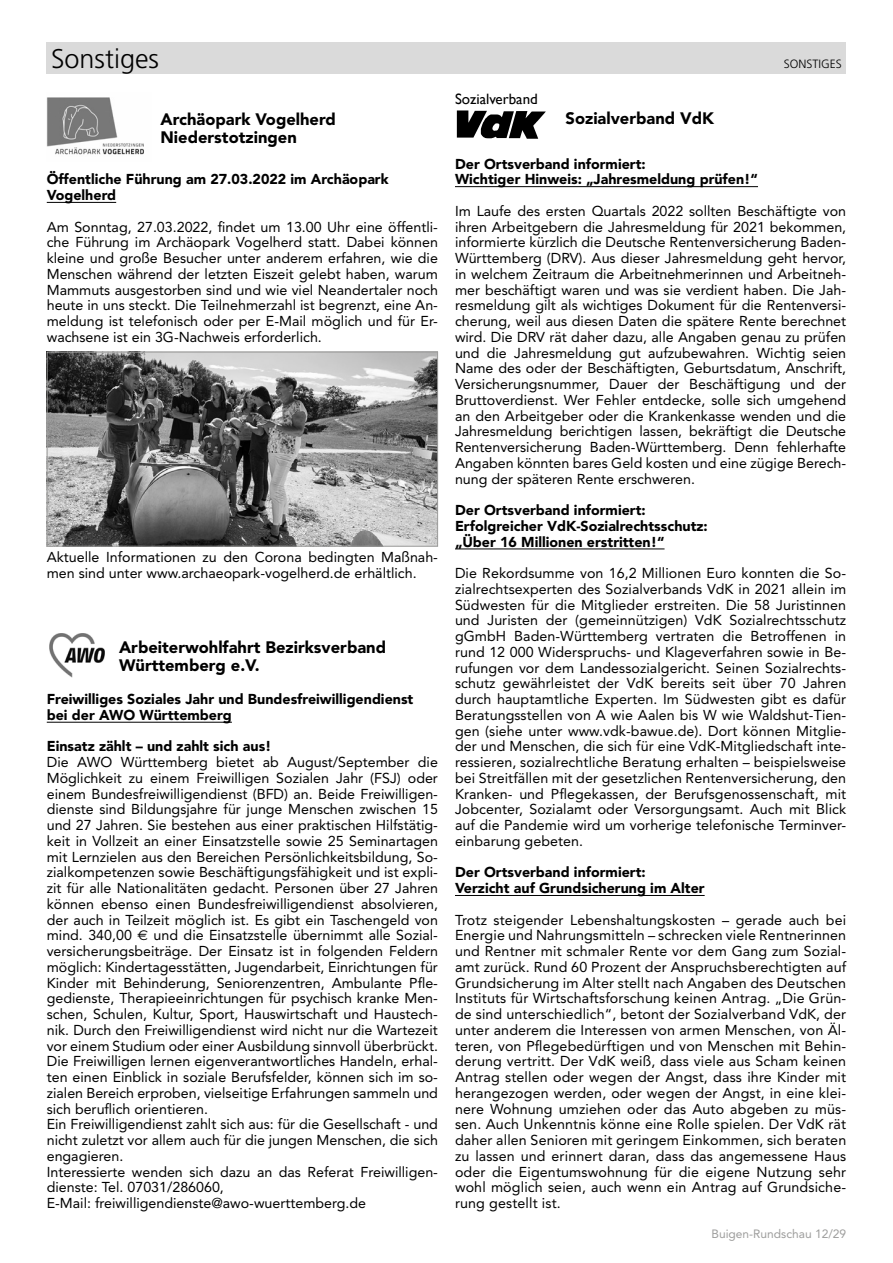
<style>
.page{position:relative;width:893px;height:1263px;background:#fff}
.page>*{position:absolute;margin:0;border:0;box-sizing:border-box;transform-origin:0 0}
.t1{font:300 27px "Frutiger";color:#000}
.t2{font:900 16.5px/18px "Avenir";color:#000}
.t3{font:15px "Gill Sans";color:#000}
.t4{font:14.25px/15.8px "Avenir";color:#000;text-align:justify}
.t5{font:900 14.25px/15.8px "Avenir";color:#000}
.t6{font:12px "Avenir";color:#9d9d9c}
.t7{font:300 12px "Frutiger";color:#000}
.s1{font-family:"Euro Sans"}
</style>
<div class="page">
<hr style="left:47px;top:202px;width:69px;height:1px;background:#000">
<hr style="left:455px;top:186px;width:303px;height:1px;background:#000">
<hr style="left:455px;top:549px;width:209px;height:1px;background:#000">
<hr style="left:455px;top:895px;width:250px;height:1px;background:#000">
<img style="left:49px;top:354px;width:387px;height:191px">
<div style="left:47px;top:352px;width:391px;height:195px;border:1px solid #9d9d9c"></div>
<div style="left:47px;top:43px;width:799px;height:31px;background:#dadada"></div>
<hr style="left:47px;top:722px;width:185px;height:1px;background:#000">
<img style="left:47px;top:97px;width:97px;height:58px">
<img style="left:456px;top:110px;width:90px;height:29px">
<img style="left:50px;top:633px;width:54px;height:44px">
<h1 class="t1" style="left:51px;top:43px;width:110px">Sonstiges</h1>
<p class="t7" style="left:784px;top:57px;width:59px">SONSTIGES</p>
<p class="t2" style="left:161px;top:110px;width:177px">Archäopark Vogelherd<br>Niederstotzingen</p>
<p class="t5" style="left:47px;top:171px;width:343px">Öffentliche Führung am 27.03.2022 im Archäopark<br>Vogelherd</p>
<p class="t4" style="left:47px;top:219px;width:393px">Am Sonntag, 27.03.2022, findet um 13.00 Uhr eine öffentli&shy;che Führung im Archäopark Vogelherd statt. Dabei können kleine und große Besucher unter anderem erfahren, wie die Menschen während der letzten Eiszeit gelebt haben, warum Mammuts ausgestorben sind und wie viel Neandertaler noch heute in uns steckt. Die Teilnehmerzahl ist begrenzt, eine An&shy;meldung ist telefonisch oder per E-Mail möglich und für Er&shy;wachsene ist ein 3G-Nachweis erforderlich.</p>
<p class="t4" style="left:47px;top:549px;width:393px">Aktuelle Informationen zu den Corona bedingten Maßnah&shy;men sind unter www.archaeopark-vogelherd.de erhältlich.</p>
<p class="t2" style="left:119px;top:638px;width:269px">Arbeiterwohlfahrt Bezirksverband<br>Württemberg e.V.</p>
<p class="t5" style="left:47px;top:691px;width:368px">Freiwilliges Soziales Jahr und Bundesfreiwilligendienst bei der AWO Württemberg</p>
<p class="t5" style="left:47px;top:738px;width:226px">Einsatz zählt – und zahlt sich aus!</p>
<p class="t4" style="left:47px;top:754px;width:393px;text-align:left">Die AWO Württemberg bietet ab August/September die Möglichkeit zu einem Freiwilligen Sozialen Jahr (FSJ) oder einem Bundesfreiwilligendienst (BFD) an. Beide Freiwilligen&shy;dienste sind Bildungsjahre für junge Menschen zwischen 15 und 27 Jahren. Sie bestehen aus einer praktischen Hilfstätig&shy;keit in Vollzeit an einer Einsatzstelle sowie 25 Seminartagen mit Lernzielen aus den Bereichen Persönlichkeitsbildung, So&shy;zialkompetenzen sowie Beschäftigungsfähigkeit und ist expli&shy;zit für alle Nationalitäten gedacht. Personen über 27 Jahren können ebenso einen Bundesfreiwilligendienst absolvieren, der auch in Teilzeit möglich ist. Es gibt ein Taschengeld von mind. 340,00 <span class="s1">€</span> und die Einsatzstelle übernimmt alle Sozial&shy;versicherungsbeiträge. Der Einsatz ist in folgenden Feldern möglich: Kindertagesstätten, Jugendarbeit, Einrichtungen für Kinder mit Behinderung, Seniorenzentren, Ambulante Pfle&shy;gedienste, Therapieeinrichtungen für psychisch kranke Men&shy;schen, Schulen, Kultur, Sport, Hauswirtschaft und Haustech&shy;nik. Durch den Freiwilligendienst wird nicht nur die Wartezeit vor einem Studium oder einer Ausbildung sinnvoll überbrückt.<br>Die Freiwilligen lernen eigenverantwortliches Handeln, erhal&shy;ten einen Einblick in soziale Berufsfelder, können sich im so&shy;zialen Bereich erproben, vielseitige Erfahrungen sammeln und sich beruflich orientieren.<br>Ein Freiwilligendienst zahlt sich aus: für die Gesellschaft - und nicht zuletzt vor allem auch für die jungen Menschen, die sich engagieren.<br>Interessierte wenden sich dazu an das Referat Freiwilligen&shy;dienste: Tel. 07031/286060,<br>E-Mail: freiwilligendienste@awo-wuerttemberg.de</p>
<p class="t3" style="left:455px;top:90px;width:84px">Sozialverband</p>
<p class="t2" style="left:566px;top:109px;width:150px">Sozialverband VdK</p>
<p class="t5" style="left:455px;top:156px;width:305px">Der Ortsverband informiert:<br>Wichtiger Hinweis: „Jahresmeldung prüfen!“</p>
<p class="t4" style="left:455px;top:203px;width:393px">Im Laufe des ersten Quartals 2022 sollten Beschäftigte von ihren Arbeitgebern die Jahresmeldung für 2021 bekommen, informierte kürzlich die Deutsche Rentenversicherung Baden-Württemberg (DRV). Aus dieser Jahresmeldung geht hervor, in welchem Zeitraum die Arbeitnehmerinnen und Arbeitneh&shy;mer beschäftigt waren und was sie verdient haben. Die Jah&shy;resmeldung gilt als wichtiges Dokument für die Rentenversi&shy;cherung, weil aus diesen Daten die spätere Rente berechnet wird. Die DRV rät daher dazu, alle Angaben genau zu prüfen und die Jahresmeldung gut aufzubewahren. Wichtig seien Name des oder der Beschäftigten, Geburtsdatum, Anschrift, Versicherungsnummer, Dauer der Beschäftigung und der Bruttoverdienst. Wer Fehler entdecke, solle sich umgehend an den Arbeitgeber oder die Krankenkasse wenden und die Jahresmeldung berichtigen lassen, bekräftigt die Deutsche Rentenversicherung Baden-Württemberg. Denn fehlerhafte Angaben könnten bares Geld kosten und eine zügige Berech&shy;nung der späteren Rente erschweren.</p>
<p class="t5" style="left:455px;top:502px;width:254px">Der Ortsverband informiert:<br>Erfolgreicher VdK-Sozialrechtsschutz: „Über 16 Millionen erstritten!“</p>
<p class="t4" style="left:455px;top:565px;width:393px">Die Rekordsumme von 16,2 Millionen Euro konnten die So&shy;zialrechtsexperten des Sozialverbands VdK in 2021 allein im Südwesten für die Mitglieder erstreiten. Die 58 Juristinnen und Juristen der (gemeinnützigen) VdK Sozialrechtsschutz gGmbH Baden-Württemberg vertraten die Betroffenen in rund 12 000 Widerspruchs- und Klageverfahren sowie in Be&shy;rufungen vor dem Landessozialgericht. Seinen Sozialrechts&shy;schutz gewährleistet der VdK bereits seit über 70 Jahren durch hauptamtliche Experten. Im Südwesten gibt es dafür Beratungsstellen von A wie Aalen bis W wie Waldshut-Tien&shy;gen (siehe unter www.vdk-bawue.de). Dort können Mitglie&shy;der und Menschen, die sich für eine VdK-Mitgliedschaft inte&shy;ressieren, sozialrechtliche Beratung erhalten – beispielsweise bei Streitfällen mit der gesetzlichen Rentenversicherung, den Kranken- und Pflegekassen, der Berufsgenossenschaft, mit Jobcenter, Sozialamt oder Versorgungsamt. Auch mit Blick auf die Pandemie wird um vorherige telefonische Terminver&shy;einbarung gebeten.</p>
<p class="t5" style="left:455px;top:864px;width:251px">Der Ortsverband informiert:<br>Verzicht auf Grundsicherung im Alter</p>
<p class="t4" style="left:455px;top:912px;width:393px">Trotz steigender Lebenshaltungskosten – gerade auch bei Energie und Nahrungsmitteln – schrecken viele Rentnerinnen und Rentner mit schmaler Rente vor dem Gang zum Sozial&shy;amt zurück. Rund 60 Prozent der Anspruchsberechtigten auf Grundsicherung im Alter stellt nach Angaben des Deutschen Instituts für Wirtschaftsforschung keinen Antrag. „Die Grün&shy;de sind unterschiedlich“, betont der Sozialverband VdK, der unter anderem die Interessen von armen Menschen, von Äl&shy;teren, von Pflegebedürftigen und von Menschen mit Behin&shy;derung vertritt. Der VdK weiß, dass viele aus Scham keinen Antrag stellen oder wegen der Angst, dass ihre Kinder mit herangezogen werden, oder wegen der Angst, in eine klei&shy;nere Wohnung umziehen oder das Auto abgeben zu müs&shy;sen. Auch Unkenntnis könne eine Rolle spielen. Der VdK rät daher allen Senioren mit geringem Einkommen, sich beraten zu lassen und erinnert daran, dass das angemessene Haus oder die Eigentumswohnung für die eigene Nutzung sehr wohl möglich seien, auch wenn ein Antrag auf Grundsiche&shy;rung gestellt ist.</p>
<p class="t6" style="left:711px;top:1227px;width:136px">Buigen-Rundschau 12/29</p>
</div>
